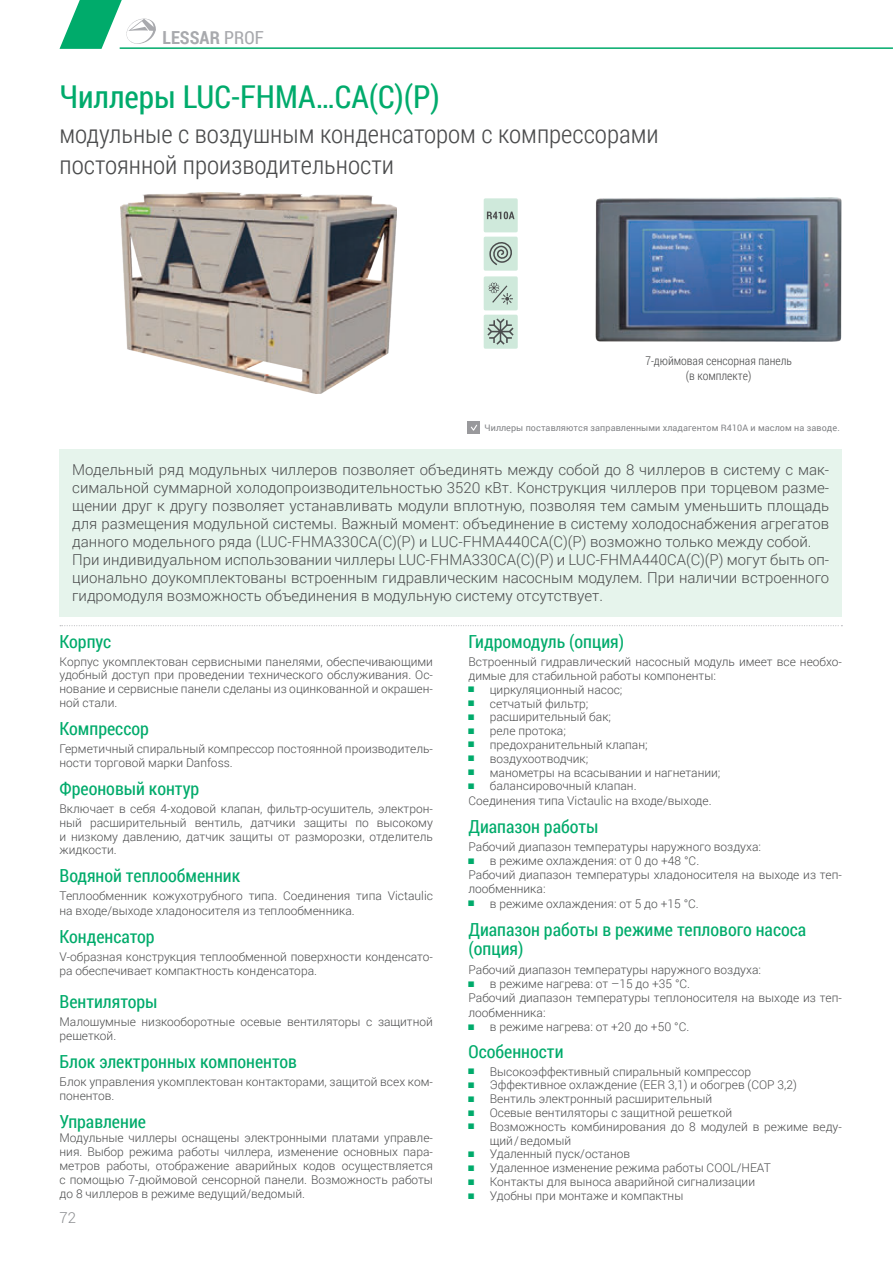
<style>
.page{position:relative;width:893px;height:1263px;background:#fff}
.page>*{position:absolute;margin:0;border:0;box-sizing:border-box;transform-origin:0 0}
.Head_21_Cond{font:31.5px "Roboto Condensed";color:#00ab6c}
.Head_17_Light-Cond_L{font:300 25.5px/30.6px "Roboto Condensed";color:#4b4c4d}
.Head_12_Reg-Cond_LP1{font:18px/19.5px "Roboto Condensed";color:#00ab6b}
.t1{font:700 18px "Roboto Condensed";letter-spacing:.005em;color:#a8a9ad}
.Basic_10_Light_Left{font:300 15px/18px "Roboto";color:#4b4c4d;text-align:justify}
.t2{font:300 15px "Roboto";color:#8b8d90}
.Basic_8_Light_Left-J{font:300 12px/13.8px "Roboto";color:#4b4c4d}
.Callout_8_Light-Cond{font:300 12px/14.4px "Roboto Condensed";color:#4b4c4d;text-align:center}
.Basic_6_Reg_Left-Jus{font:9px "Roboto";letter-spacing:.01em;color:#818386}
.s1{font-weight:400}
.s2{font-family:"Arial Narrow";font-weight:400;color:#00ab6b}
</style>
<div class="page">
<svg style="left:60px;top:0;width:96px;height:49px"></svg>
<hr style="left:120px;top:47px;width:773px;height:2px;background:#00ab6b">
<svg style="left:60px;top:625px;width:782px;height:1px"></svg>
<div style="left:468px;top:422px;width:12px;height:12px;background:#99999c"></div>
<svg style="left:470px;top:424px;width:7px;height:7px"></svg>
<img style="left:121px;top:192px;width:276px;height:202px">
<div style="left:484px;top:198px;width:34px;height:34px;background:#cfe9db;border-radius:2px"></div>
<svg style="left:487px;top:211px;width:27px;height:8px"></svg>
<div style="left:484px;top:237px;width:34px;height:34px;background:#cfe9db;border-radius:2px"></div>
<svg style="left:489px;top:242px;width:25px;height:29px"></svg>
<div style="left:484px;top:276px;width:34px;height:34px;background:#cfe9db;border-radius:2px"></div>
<svg style="left:488px;top:282px;width:25px;height:22px"></svg>
<div style="left:484px;top:315px;width:34px;height:34px;background:#cfe9db;border-radius:2px"></div>
<svg style="left:487px;top:318px;width:27px;height:27px"></svg>
<div style="left:60px;top:449px;width:782px;height:168px;background:#e6f4ec"></div>
<img style="left:595px;top:198px;width:247px;height:143px">
<h3 class="t1" style="left:163px;top:25px;width:103px">LESSAR <span class="s1">PROF</span></h3>
<p class="Head_21_Cond" style="left:60px;top:75px;width:382px">Чиллеры LUC-FHMA…CA(С)(P)</p>
<p class="Head_17_Light-Cond_L" style="left:60px;top:118px;width:601px">модульные с воздушным конденсатором с компрессорами постоянной производительности</p>
<p class="Callout_8_Light-Cond" style="left:645px;top:353px;width:148px">7-дюймовая сенсорная панель (в комплекте)</p>
<p class="Basic_6_Reg_Left-Jus" style="left:484px;top:422px;width:357px">Чиллеры поставляются заправленными хладагентом R410A и маслом на заводе.</p>
<p class="Basic_10_Light_Left" style="left:72px;top:460px;width:758px">Модельный ряд модульных чиллеров позволяет объединять между собой до 8 чиллеров в систему с мак&shy;симальной суммарной холодопроизводительностью 3520 кВт. Конструкция чиллеров при торцевом разме&shy;щении друг к другу позволяет устанавливать модули вплотную, позволяя тем самым уменьшить площадь для размещения модульной системы. Важный момент: объединение в систему холодоснабжения агрегатов данного модельного ряда (LUC-FHMA330СА(С)(Р) и LUC-FHMA440CA(С)(Р) возможно только между собой.</p>
<p class="Basic_10_Light_Left" style="left:72px;top:550px;width:758px">При индивидуальном использовании чиллеры LUC-FHMA330СА(С)(Р) и LUC-FHMA440СА(С)(Р) могут быть оп&shy;ционально доукомплектованы встроенным гидравлическим насосным модулем. При наличии встроенного гидромодуля возможность объединения в модульную систему отсутствует.</p>
<p class="Head_12_Reg-Cond_LP1" style="left:60px;top:631px;width:53px">Корпус</p>
<p class="Basic_8_Light_Left-J" style="left:60px;top:654px;width:375px;text-align:justify">Корпус укомплектован сервисными панелями, обеспечивающими удобный доступ при проведении технического обслуживания. Ос&shy;нование и сервисные панели сделаны из оцинкованной и окрашен&shy;ной стали.</p>
<p class="Head_12_Reg-Cond_LP1" style="left:60px;top:718px;width:91px">Компрессор</p>
<p class="Basic_8_Light_Left-J" style="left:60px;top:741px;width:375px">Герметичный спиральный компрессор постоянной производитель&shy;ности торговой марки Danfoss.</p>
<p class="Head_12_Reg-Cond_LP1" style="left:60px;top:778px;width:141px">Фреоновый контур</p>
<p class="Basic_8_Light_Left-J" style="left:60px;top:801px;width:375px;text-align:justify">Включает в себя 4-ходовой клапан, фильтр-осушитель, электрон&shy;ный расширительный вентиль, датчики защиты по высокому и низкому давлению, датчик защиты от разморозки, отделитель жидкости.</p>
<p class="Head_12_Reg-Cond_LP1" style="left:60px;top:865px;width:182px">Водяной теплообменник</p>
<p class="Basic_8_Light_Left-J" style="left:60px;top:888px;width:375px;line-height:14.4px">Теплообменник кожухотрубного типа. Соединения типа Victaulic на входе/выходе хладоносителя из теплообменника.</p>
<p class="Head_12_Reg-Cond_LP1" style="left:60px;top:926px;width:97px">Конденсатор</p>
<p class="Basic_8_Light_Left-J" style="left:60px;top:949px;width:375px;line-height:14.4px">V-образная конструкция теплообменной поверхности конденсато&shy;ра обеспечивает компактность конденсатора.</p>
<p class="Head_12_Reg-Cond_LP1" style="left:60px;top:991px;width:100px">Вентиляторы</p>
<p class="Basic_8_Light_Left-J" style="left:60px;top:1014px;width:375px;line-height:14.4px">Малошумные низкооборотные осевые вентиляторы с защитной решеткой.</p>
<p class="Head_12_Reg-Cond_LP1" style="left:60px;top:1051px;width:239px">Блок электронных компонентов</p>
<p class="Basic_8_Light_Left-J" style="left:60px;top:1074px;width:375px;line-height:14.4px">Блок управления укомплектован контакторами, защитой всех ком&shy;понентов.</p>
<p class="Head_12_Reg-Cond_LP1" style="left:60px;top:1112px;width:88px">Управление</p>
<p class="Basic_8_Light_Left-J" style="left:60px;top:1130px;width:375px;text-align:justify">Модульные чиллеры оснащены электронными платами управле&shy;ния. Выбор режима работы чиллера, изменение основных пара&shy;метров работы, отображение аварийных кодов осуществляется с помощью 7-дюймовой сенсорной панели. Возможность работы до 8 чиллеров в режиме ведущий/ведомый.</p>
<p class="t2" style="left:60px;top:1207px;width:18px">72</p>
<p class="Head_12_Reg-Cond_LP1" style="left:468px;top:631px;width:157px">Гидромодуль (опция)</p>
<p class="Basic_8_Light_Left-J" style="left:468px;top:654px;width:375px;line-height:14.4px">Встроенный гидравлический насосный модуль имеет все необхо&shy;димые для стабильной работы компоненты:</p>
<p class="Basic_8_Light_Left-J" style="left:468px;top:682px;width:155px"><span class="s2">■</span> циркуляционный насос;</p>
<p class="Basic_8_Light_Left-J" style="left:468px;top:696px;width:121px"><span class="s2">■</span> сетчатый фильтр;</p>
<p class="Basic_8_Light_Left-J" style="left:468px;top:710px;width:144px"><span class="s2">■</span> расширительный бак;</p>
<p class="Basic_8_Light_Left-J" style="left:468px;top:724px;width:99px"><span class="s2">■</span> реле протока;</p>
<p class="Basic_8_Light_Left-J" style="left:468px;top:737px;width:181px"><span class="s2">■</span> предохранительный клапан;</p>
<p class="Basic_8_Light_Left-J" style="left:468px;top:751px;width:121px"><span class="s2">■</span> воздухоотводчик;</p>
<p class="Basic_8_Light_Left-J" style="left:468px;top:765px;width:253px"><span class="s2">■</span> манометры на всасывании и нагнетании;</p>
<p class="Basic_8_Light_Left-J" style="left:468px;top:779px;width:170px"><span class="s2">■</span> балансировочный клапан.</p>
<p class="Basic_8_Light_Left-J" style="left:468px;top:793px;width:245px">Соединения типа Victaulic на входе/выходе.</p>
<p class="Head_12_Reg-Cond_LP1" style="left:468px;top:816px;width:131px">Диапазон работы</p>
<p class="Basic_8_Light_Left-J" style="left:468px;top:840px;width:294px">Рабочий диапазон температуры наружного воздуха:</p>
<p class="Basic_8_Light_Left-J" style="left:468px;top:854px;width:232px"><span class="s2">■</span> в режиме охлаждения: от 0 до +48 °С.</p>
<p class="Basic_8_Light_Left-J" style="left:468px;top:867px;width:374px;line-height:14.4px">Рабочий диапазон температуры хладоносителя на выходе из теп&shy;лообменника:</p>
<p class="Basic_8_Light_Left-J" style="left:468px;top:896px;width:232px"><span class="s2">■</span> в режиме охлаждения: от 5 до +15 °С.</p>
<p class="Head_12_Reg-Cond_LP1" style="left:468px;top:919px;width:339px">Диапазон работы в режиме теплового насоса (опция)</p>
<p class="Basic_8_Light_Left-J" style="left:468px;top:962px;width:294px">Рабочий диапазон температуры наружного воздуха:</p>
<p class="Basic_8_Light_Left-J" style="left:468px;top:977px;width:223px"><span class="s2">■</span> в режиме нагрева: от –15 до +35 °С.</p>
<p class="Basic_8_Light_Left-J" style="left:468px;top:990px;width:374px;line-height:14.4px">Рабочий диапазон температуры теплоносителя на выходе из теп&shy;лообменника:</p>
<p class="Basic_8_Light_Left-J" style="left:468px;top:1019px;width:222px"><span class="s2">■</span> в режиме нагрева: от +20 до +50 °С.</p>
<p class="Head_12_Reg-Cond_LP1" style="left:468px;top:1041px;width:96px">Особенности</p>
<p class="Basic_8_Light_Left-J" style="left:468px;top:1064px;width:284px"><span class="s2">■</span> Высокоэффективный спиральный компрессор</p>
<p class="Basic_8_Light_Left-J" style="left:468px;top:1078px;width:330px"><span class="s2">■</span> Эффективное охлаждение (EER 3,1) и обогрев (COP 3,2)</p>
<p class="Basic_8_Light_Left-J" style="left:468px;top:1092px;width:245px"><span class="s2">■</span> Вентиль электронный расширительный</p>
<p class="Basic_8_Light_Left-J" style="left:468px;top:1105px;width:265px"><span class="s2">■</span> Осевые вентиляторы с защитной решеткой</p>
<p class="Basic_8_Light_Left-J" style="left:490px;top:1119px;width:353px;text-indent:-21px"><span class="s2">■</span> Возможность комбинирования до 8 модулей в режиме веду&shy;щий / ведомый</p>
<p class="Basic_8_Light_Left-J" style="left:468px;top:1147px;width:163px"><span class="s2">■</span> Удаленный пуск/останов</p>
<p class="Basic_8_Light_Left-J" style="left:468px;top:1161px;width:304px"><span class="s2">■</span> Удаленное изменение режима работы COOL/HEAT</p>
<p class="Basic_8_Light_Left-J" style="left:468px;top:1174px;width:288px"><span class="s2">■</span> Контакты для выноса аварийной сигнализации</p>
<p class="Basic_8_Light_Left-J" style="left:468px;top:1189px;width:216px"><span class="s2">■</span> Удобны при монтаже и компактны</p>
</div>
